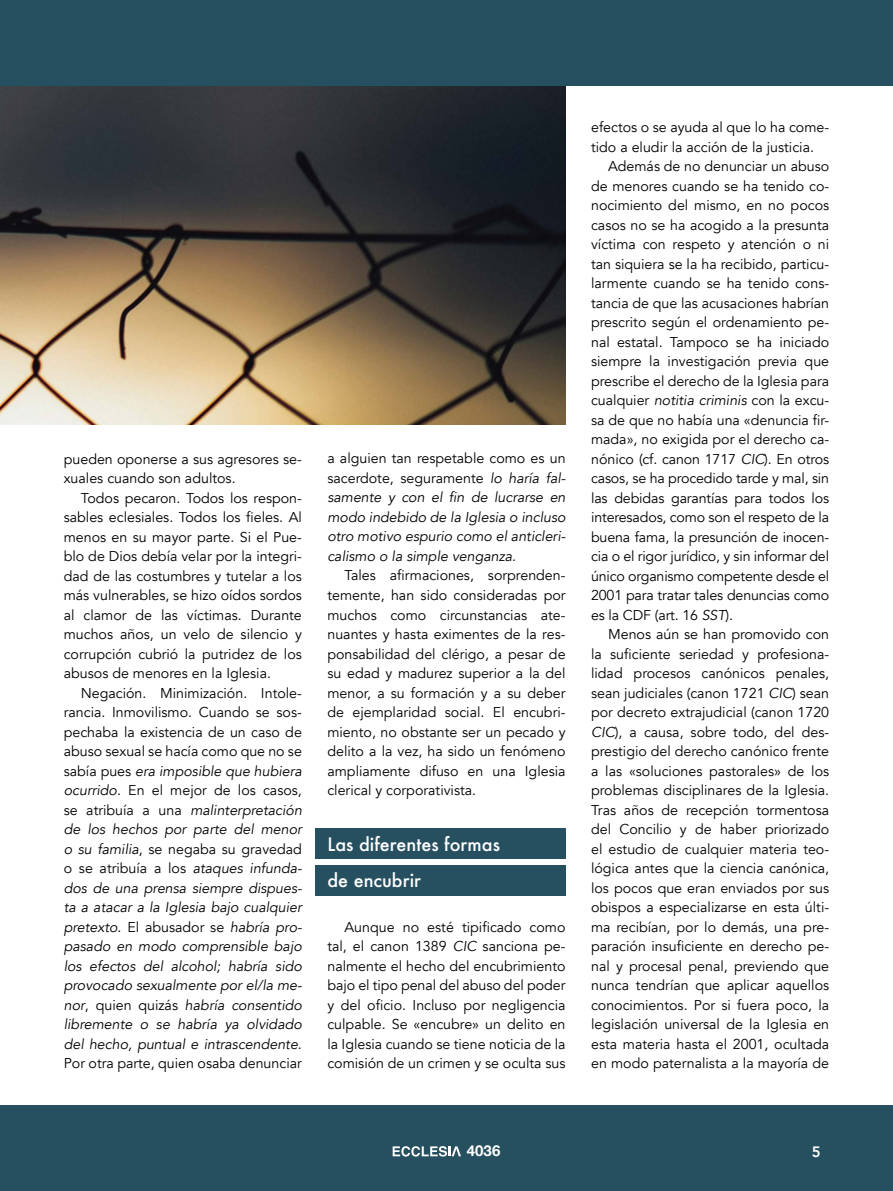
<style>
.page{position:relative;width:893px;height:1191px;background:#fff}
.page>*{position:absolute;margin:0;border:0;box-sizing:border-box;transform-origin:0 0}
.t1{font:500 18px/36px "Futura";color:#fff}
.t2{font:700 15px "Helvetica Neue";color:#fff}
.t3{font:800 15px "Avenir";color:#fff}
.t4{font:14.25px/19.5px "Avenir";color:#000;text-align:justify}
.t5{font:italic 14.25px/19.5px "Avenir";color:#000;text-align:justify}
.s1{font-style:normal}
.s2{font-style:italic}
</style>
<div class="page">
<div style="left:315px;top:828px;width:251px;height:30px;background:#265060"></div>
<div style="left:315px;top:865px;width:251px;height:31px;background:#265060"></div>
<div style="left:0;top:1106px;width:893px;height:85px;background:#265060"></div>
<img style="left:0;top:85px;width:566px;height:339px">
<svg style="left:393px;top:1146px;width:68px;height:10px"></svg>
<div style="left:0;top:0;width:893px;height:85px;background:#265060"></div>
<p class="t4" style="left:64px;top:449px;width:240px">pueden oponerse a sus agresores se&shy;xuales cuando son adultos.</p>
<p class="t4" style="left:64px;top:488px;width:240px;text-indent:17px">Todos pecaron. Todos los respon&shy;sables eclesiales. Todos los fieles. Al menos en su mayor parte. Si el Pue&shy;blo de Dios debía velar por la integri&shy;dad de las costumbres y tutelar a los más vulnerables, se hizo oídos sordos al clamor de las víctimas. Durante muchos años, un velo de silencio y corrupción cubrió la putridez de los abusos de menores en la Iglesia.</p>
<p class="t5" style="left:64px;top:683px;width:240px;text-indent:17px"><span class="s1">Negación. Minimización. Intole&shy;rancia. Inmovilismo. Cuando se sos&shy;pechaba la existencia de un caso de abuso sexual se hacía como que no se sabía pues</span> era imposible que hubiera ocurrido<span class="s1">. En el mejor de los casos, se atribuía a una</span> malinterpretación de los hechos por parte del menor o su familia<span class="s1">, se negaba su gravedad o se atribuía a los</span> ataques infunda&shy;dos de una prensa siempre dispues&shy;ta a atacar a la Iglesia bajo cualquier pretexto<span class="s1">. El abusador se</span> habría pro&shy;pasado en modo comprensible bajo los efectos del alcohol; habría sido provocado sexualmente por el/la me&shy;nor<span class="s1">, quien quizás</span> habría consentido libremente o se habría ya olvidado del hecho, puntual e intrascendente<span class="s1">.<br>Por otra parte, quien osaba denunciar</span></p>
<p class="t5" style="left:327px;top:449px;width:240px"><span class="s1">a alguien tan respetable como es un sacerdote, seguramente</span> lo haría fal&shy;samente y con el fin de lucrarse en modo indebido de la Iglesia o incluso otro motivo espurio como el anticleri&shy;calismo o la simple venganza<span class="s1">.</span></p>
<p class="t4" style="left:327px;top:566px;width:240px;text-indent:17px">Tales afirmaciones, sorprenden&shy;temente, han sido consideradas por muchos como circunstancias ate&shy;nuantes y hasta eximentes de la res&shy;ponsabilidad del clérigo, a pesar de su edad y madurez superior a la del menor, a su formación y a su deber de ejemplaridad social. El encubri&shy;miento, no obstante ser un pecado y delito a la vez, ha sido un fenómeno ampliamente difuso en una Iglesia clerical y corporativista.</p>
<p class="t1" style="left:327px;top:826px;width:174px">Las diferentes formas de encubrir</p>
<p class="t4" style="left:327px;top:917px;width:240px;text-indent:17px">Aunque no esté tipificado como tal, el canon 1389 <span class="s2">CIC</span> sanciona pe&shy;nalmente el hecho del encubrimiento bajo el tipo penal del abuso del poder y del oficio. Incluso por negligencia culpable. Se «encubre» un delito en la Iglesia cuando se tiene noticia de la comisión de un crimen y se oculta sus</p>
<p class="t4" style="left:591px;top:118px;width:240px">efectos o se ayuda al que lo ha come&shy;tido a eludir la acción de la justicia.</p>
<p class="t4" style="left:591px;top:157px;width:240px;text-indent:17px">Además de no denunciar un abuso de menores cuando se ha tenido co&shy;nocimiento del mismo, en no pocos casos no se ha acogido a la presunta víctima con respeto y atención o ni tan siquiera se la ha recibido, particu&shy;larmente cuando se ha tenido cons&shy;tancia de que las acusaciones habrían prescrito según el ordenamiento pe&shy;nal estatal. Tampoco se ha iniciado siempre la investigación previa que prescribe el derecho de la Iglesia para cualquier <span class="s2">notitia criminis</span> con la excu&shy;sa de que no había una «denuncia fir&shy;mada», no exigida por el derecho ca&shy;nónico (cf. canon 1717 <span class="s2">CIC</span>). En otros casos, se ha procedido tarde y mal, sin las debidas garantías para todos los interesados, como son el respeto de la buena fama, la presunción de inocen&shy;cia o el rigor jurídico, y sin informar del único organismo competente desde el 2001 para tratar tales denuncias como es la CDF (art. 16 <span class="s2">SST</span>).</p>
<p class="t4" style="left:591px;top:624px;width:240px;text-indent:17px">Menos aún se han promovido con la suficiente seriedad y profesiona&shy;lidad procesos canónicos penales, sean judiciales (canon 1721 <span class="s2">CIC</span>) sean por decreto extrajudicial (canon 1720<br><span class="s2">CIC</span>), a causa, sobre todo, del des&shy;prestigio del derecho canónico frente a las «soluciones pastorales» de los problemas disciplinares de la Iglesia.<br>Tras años de recepción tormentosa del Concilio y de haber priorizado el estudio de cualquier materia teo&shy;lógica antes que la ciencia canónica, los pocos que eran enviados por sus obispos a especializarse en esta últi&shy;ma recibían, por lo demás, una pre&shy;paración insuficiente en derecho pe&shy;nal y procesal penal, previendo que nunca tendrían que aplicar aquellos conocimientos. Por si fuera poco, la legislación universal de la Iglesia en esta materia hasta el 2001, ocultada en modo paternalista a la mayoría de</p>
<p class="t2" style="left:467px;top:1139px;width:35px">4036</p>
<p class="t3" style="left:812px;top:1139px;width:10px">5</p>
</div>
